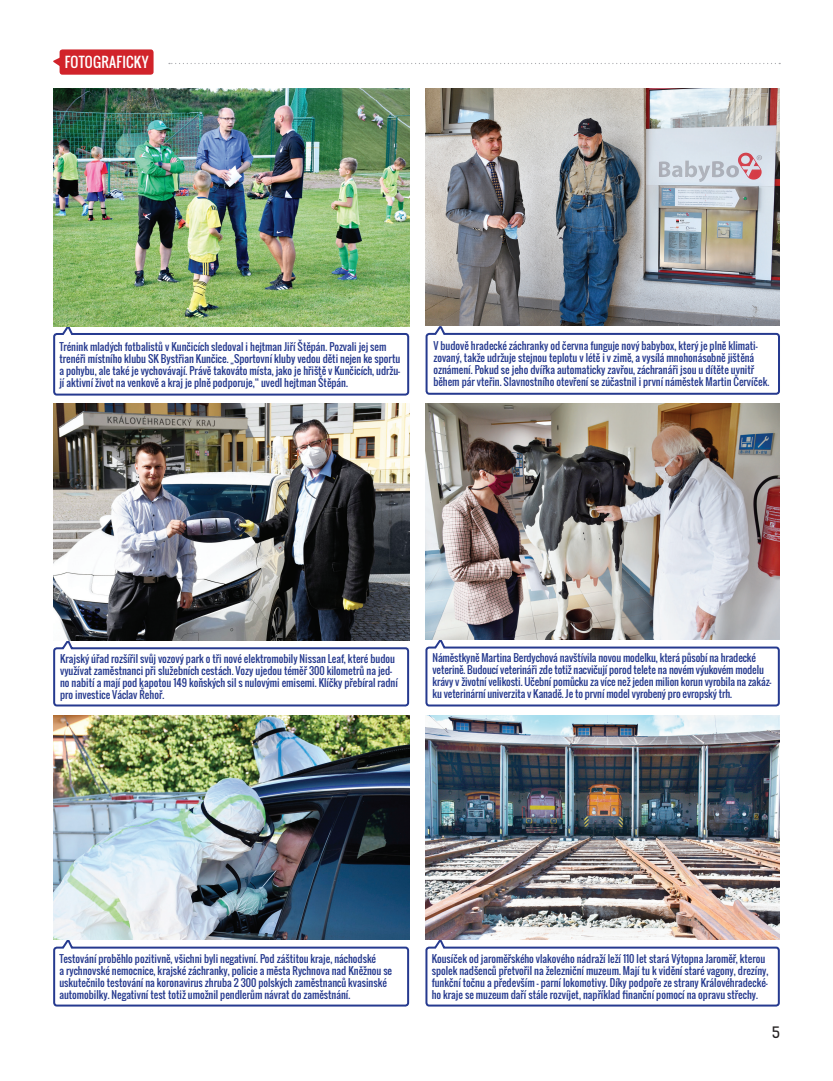
<style>
.page{position:relative;width:833px;height:1081px;background:#fff}
.page>*{position:absolute;margin:0;border:0;box-sizing:border-box;transform-origin:0 0}
.t1{font:15px "Kelson Sans";color:#231f20}
.t2{font:13.75px "Oswald";letter-spacing:.02em;color:#fff}
.t3{font:10px/12px "Oswald";color:#263a8f}
</style>
<div class="page">
<svg style="left:169px;top:63px;width:611px;height:1px"></svg>
<svg style="left:53px;top:639px;width:357px;height:68px"></svg>
<svg style="left:425px;top:639px;width:355px;height:68px"></svg>
<svg style="left:53px;top:325px;width:357px;height:71px"></svg>
<svg style="left:53px;top:56px;width:7px;height:13px"></svg>
<div style="left:60px;top:49px;width:93px;height:26px;background:#d1232a;border-radius:3px"></div>
<svg style="left:425px;top:326px;width:355px;height:69px"></svg>
<svg style="left:425px;top:939px;width:355px;height:68px"></svg>
<svg style="left:53px;top:938px;width:357px;height:69px"></svg>
<img style="left:53px;top:89px;width:356px;height:237px">
<img style="left:425px;top:89px;width:355px;height:237px">
<img style="left:53px;top:403px;width:356px;height:237px">
<img style="left:425px;top:403px;width:355px;height:236px">
<img style="left:53px;top:715px;width:356px;height:224px">
<img style="left:425px;top:715px;width:355px;height:224px">
<h2 class="t2" style="left:65px;top:52px;width:85px">Fotograficky</h2>
<p class="t3" style="left:59px;top:340px;width:342px">Trénink mladých fotbalistů v Kunčicích sledoval i hejtman Jiří Štěpán. Pozvali jej sem trenéři místního klubu SK Bystřian Kunčice. „Sportovní kluby vedou děti nejen ke sportu a pohybu, ale také je vychovávají. Právě takováto místa, jako je hřiště v Kunčicích, udržu&shy;jí aktivní život na venkově a kraj je plně podporuje,“ uvedl hejtman Štěpán.</p>
<p class="t3" style="left:433px;top:340px;width:337px">V budově hradecké záchranky od června funguje nový babybox, který je plně klimati&shy;zovaný, takže udržuje stejnou teplotu v létě i v zimě, a vysílá mnohonásobně jištěná oznámení. Pokud se jeho dvířka automaticky zavřou, záchranáři jsou u dítěte uvnitř během pár vteřin. Slavnostního otevření se zúčastnil i první náměstek Martin Červíček.</p>
<p class="t3" style="left:60px;top:653px;width:339px">Krajský úřad rozšířil svůj vozový park o tři nové elektromobily Nissan Leaf, které budou využívat zaměstnanci při služebních cestách. Vozy ujedou téměř 300 kilometrů na jed&shy;no nabití a mají pod kapotou 149 koňských sil s nulovými emisemi. Klíčky přebíral radní pro investice Václav Řehoř.</p>
<p class="t3" style="left:432px;top:651px;width:340px">Náměstkyně Martina Berdychová navštívila novou modelku, která působí na hradecké veterině. Budoucí veterináři zde totiž nacvičují porod telete na novém výukovém modelu krávy v životní velikosti. Učební pomůcku za více než jeden milion korun vyrobila na zakáz&shy;ku veterinární univerzita v Kanadě. Je to první model vyrobený pro evropský trh.</p>
<p class="t3" style="left:59px;top:953px;width:334px">Testování proběhlo pozitivně, všichni byli negativní. Pod záštitou kraje, náchodské<br>a rychnovské nemocnice, krajské záchranky, policie a města Rychnova nad Kněžnou se uskutečnilo testování na koronavirus zhruba 2 300 polských zaměstnanců kvasinské automobilky. Negativní test totiž umožnil pendlerům návrat do zaměstnání.</p>
<p class="t3" style="left:432px;top:953px;width:338px">Kousíček od jaroměřského vlakového nádraží leží 110 let stará Výtopna Jaroměř, kterou spolek nadšenců přetvořil na železniční muzeum. Mají tu k vidění staré vagony, drezíny, funkční točnu a především – parní lokomotivy. Díky podpoře ze strany Královéhradecké&shy;ho kraje se muzeum daří stále rozvíjet, například finanční pomocí na opravu střechy.</p>
<h1 class="t1" style="left:772px;top:1023px;width:9px">5</h1>
</div>
